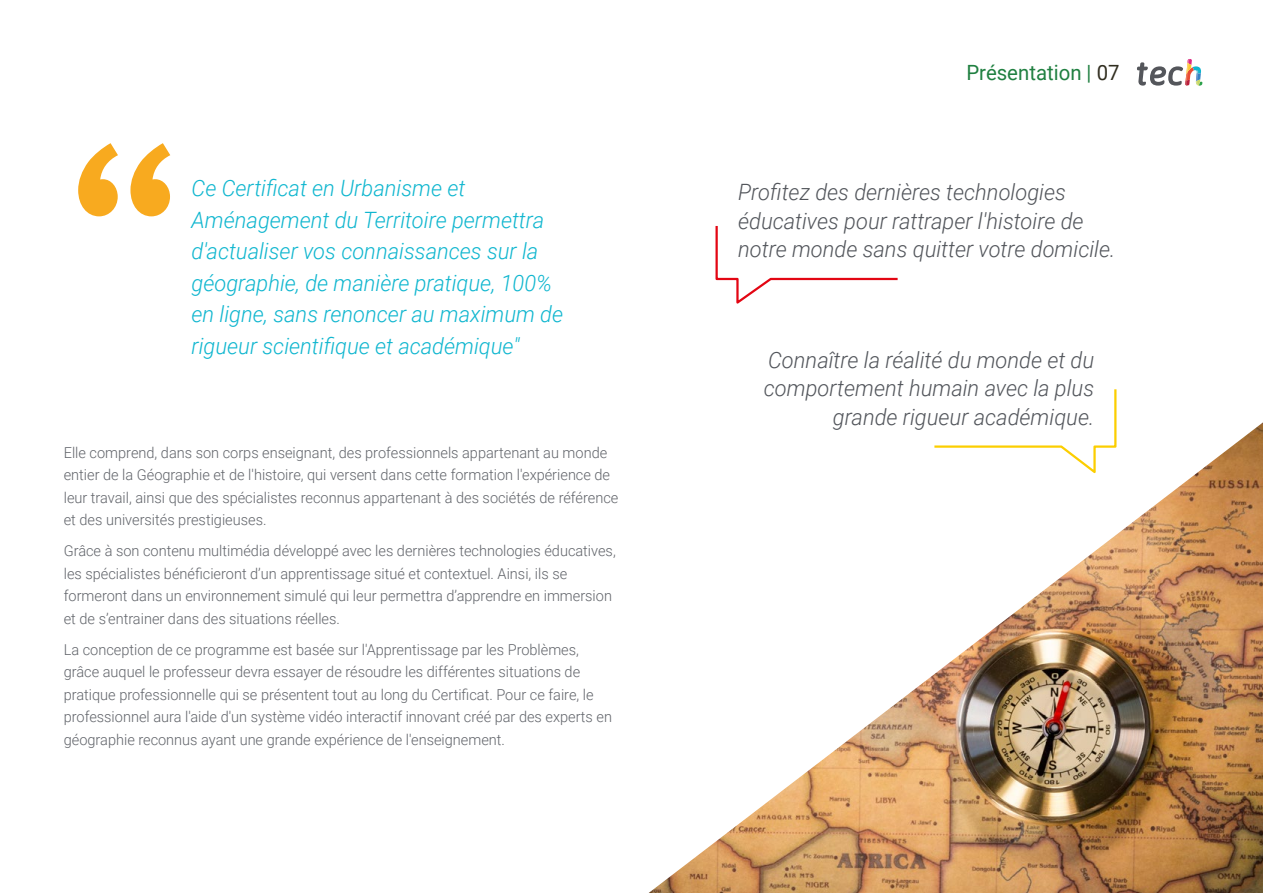
<style>
.page{position:relative;width:1263px;height:893px;background:#fff}
.page>*{position:absolute;margin:0;border:0;box-sizing:border-box;transform-origin:0 0}
.t1{font:italic 300 22.5px/31.5px "Roboto";color:#0fb6cf}
.t2{font:italic 300 22.5px/28.5px "Roboto";color:#52555b;text-align:right}
.t3{font:21px "Roboto";color:#208041}
.t4{font:300 15px/22.5px "Roboto";color:#61646a}
.s1{color:#312e20}
</style>
<div class="page">
<svg style="left:78px;top:143px;width:92px;height:73px"></svg>
<svg style="left:1114px;top:389px;width:3px;height:33px"></svg>
<svg style="left:715px;top:226px;width:183px;height:78px"></svg>
<img style="left:649px;top:422px;width:614px;height:471px">
<svg style="left:1137px;top:59px;width:65px;height:27px"></svg>
<h1 class="t1" style="left:192px;top:172px;width:373px">Ce Certificat en Urbanisme et Aménagement du Territoire permettra d'actualiser vos connaissances sur la géographie, de manière pratique, 100% en ligne, sans renoncer au maximum de rigueur scientifique et académique"</h1>
<p class="t4" style="left:64px;top:441px;width:556px">Elle comprend, dans son corps enseignant, des professionnels appartenant au monde entier de la Géographie et de l'histoire, qui versent dans cette formation l'expérience de leur travail, ainsi que des spécialistes reconnus appartenant à des sociétés de référence et des universités prestigieuses.</p>
<p class="t4" style="left:64px;top:539px;width:553px">Grâce à son contenu multimédia développé avec les dernières technologies éducatives, les spécialistes bénéficieront d’un apprentissage situé et contextuel. Ainsi, ils se formeront dans un environnement simulé qui leur permettra d’apprendre en immersion et de s’entrainer dans des situations réelles.</p>
<p class="t4" style="left:64px;top:638px;width:550px">La conception de ce programme est basée sur l'Apprentissage par les Problèmes, grâce auquel le professeur devra essayer de résoudre les différentes situations de pratique professionnelle qui se présentent tout au long du Certificat. Pour ce faire, le professionnel aura l'aide d'un système vidéo interactif innovant créé par des experts en géographie reconnus ayant une grande expérience de l'enseignement.</p>
<h2 class="t3" style="left:966px;top:57px;width:155px">Présentation | <span class="s1">07</span></h2>
<h1 class="t2" style="left:738px;top:177px;width:379px;text-align:left">Profitez des dernières technologies éducatives pour rattraper l'histoire de notre monde sans quitter votre domicile.</h1>
<h1 class="t2" style="left:764px;top:345px;width:332px">Connaître la réalité du monde et du comportement humain avec la plus grande rigueur académique.</h1>
</div>
